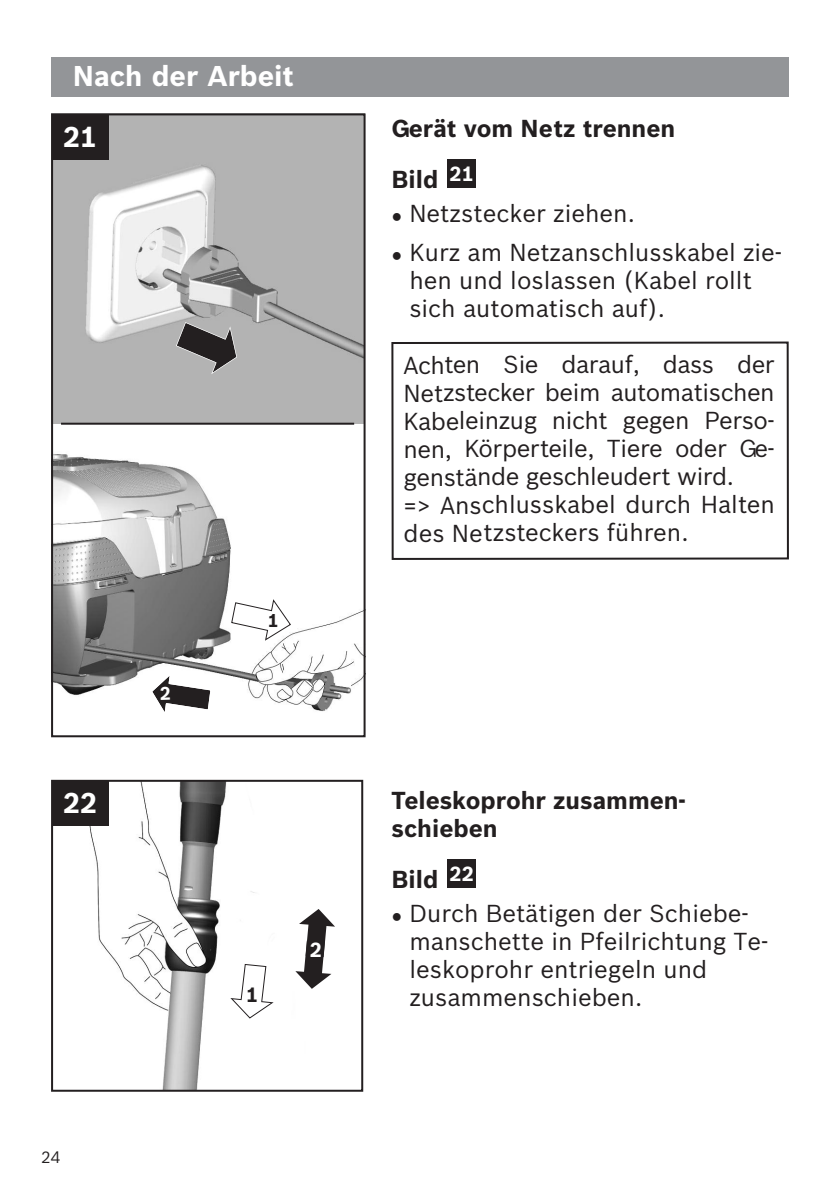
<style>
.page{position:relative;width:840px;height:1191px;background:#fff}
.page>*{position:absolute;margin:0;border:0;box-sizing:border-box;transform-origin:0 0}
.t1{font:700 28px "Bosch Sans";color:#fff}
.t2{font:24px/28px "Bosch Sans";color:#231f20}
.t3{font:24px/28px "Bosch Sans";letter-spacing:-.02em;color:#231f20}
.t4{font:700 24px/50.6px "Bosch Sans";color:#231f20}
.t5{font:700 20px "Bosch Sans";color:#fff}
.t6{font:700 20px "Bosch Sans";color:#231f20}
.t7{font:700 18px "Bosch Sans";color:#231f20}
.t8{font:16px "Bosch Sans";color:#231f20}
.s1{font-family:"Tahoma";font-size:18px}
</style>
<div class="page">
<img style="left:54px;top:116px;width:308px;height:308px">
<svg style="left:54px;top:424px;width:308px;height:288px"></svg>
<div style="left:51px;top:113px;width:314px;height:624px;border:2px solid #231f20"></div>
<svg style="left:176px;top:322px;width:61px;height:52px;background:#757373"></svg>
<div style="left:52px;top:114px;width:56px;height:45px;background:#231f20"></div>
<hr style="left:61px;top:423px;width:293px;height:2px;background:#231f20">
<svg style="left:231px;top:599px;width:60px;height:41px"></svg>
<div style="left:51px;top:57px;width:737px;height:39px;background:#939598"></div>
<div style="left:447px;top:159px;width:28px;height:29px;background:#231f20"></div>
<div style="left:391px;top:341px;width:397px;height:219px;border:2px solid #231f20"></div>
<img style="left:54px;top:783px;width:259px;height:305px">
<div style="left:51px;top:780px;width:312px;height:311px;border:2px solid #231f20"></div>
<div style="left:447px;top:859px;width:28px;height:28px;background:#231f20"></div>
<div style="left:52px;top:780px;width:56px;height:45px;background:#231f20"></div>
<svg style="left:295px;top:909px;width:40px;height:79px"></svg>
<svg style="left:230px;top:964px;width:43px;height:54px"></svg>
<svg style="left:151px;top:673px;width:60px;height:39px"></svg>
<p class="t1" style="left:73px;top:60px;width:222px">Nach der Arbeit</p>
<p class="t1" style="left:63px;top:121px;width:35px">21</p>
<p class="t1" style="left:63px;top:787px;width:35px">22</p>
<p class="t8" style="left:41px;top:1148px;width:21px">24</p>
<p class="t7" style="left:268px;top:610px;width:12px">1</p>
<p class="t6" style="left:246px;top:983px;width:14px">1</p>
<p class="t5" style="left:309px;top:938px;width:14px">2</p>
<p class="t4" style="left:391px;top:103px;width:285px">Gerät vom Netz trennen<br>Bild</p>
<p class="t2" style="left:391px;top:199px;width:245px"><span class="s1">●</span> Netzstecker ziehen.</p>
<p class="t2" style="left:409px;top:239px;width:374px;text-indent:-18px"><span class="s1">●</span> Kurz am Netzanschlusskabel zie&shy;hen und loslassen (Kabel rollt sich automatisch auf).</p>
<p class="t5" style="left:449px;top:162px;width:26px">21</p>
<p class="t3" style="left:403px;top:351px;width:373px">Achten Sie darauf, dass der<br>Netzstecker beim automatischen<br>Kabeleinzug nicht gegen Perso&shy;nen, Körperteile, Tiere oder Ge&shy;genstände geschleudert wird.<br>=&gt; Anschlusskabel durch Halten des Netzsteckers führen.</p>
<p class="t4" style="left:391px;top:786px;width:295px;line-height:28px">Teleskoprohr zusammen&shy;schieben</p>
<p class="t4" style="left:391px;top:854px;width:48px">Bild</p>
<p class="t2" style="left:409px;top:899px;width:360px;text-indent:-18px"><span class="s1">●</span> Durch Betätigen der Schiebe&shy;manschette in Pfeilrichtung Te&shy;leskoprohr entriegeln und zusammenschieben.</p>
<p class="t5" style="left:449px;top:862px;width:26px">22</p>
</div>
